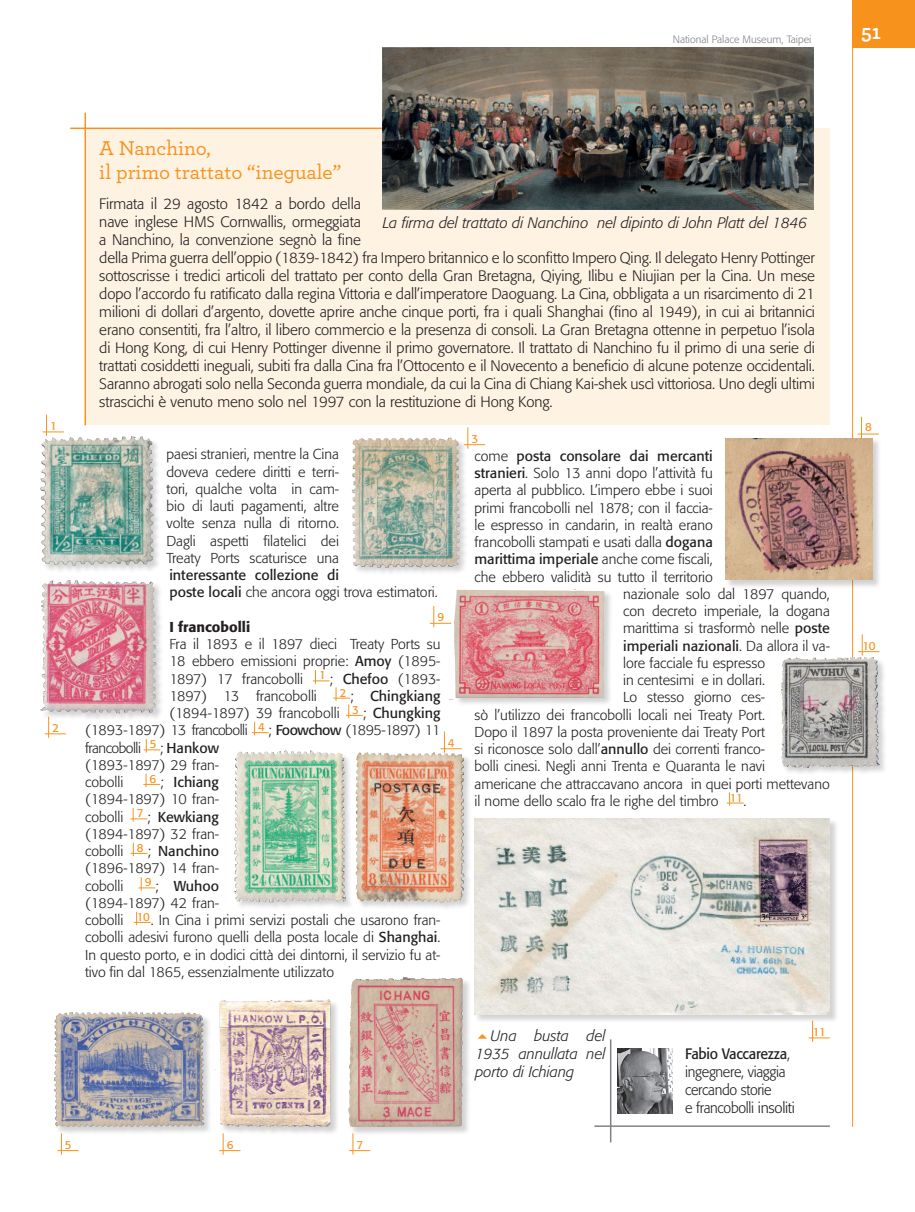
<style>
.page{position:relative;width:915px;height:1212px;background:#fff}
.page>*{position:absolute;margin:0;border:0;box-sizing:border-box;transform-origin:0 0}
.t1{font:500 21px/24px "Archer";color:#f7931d}
.t2{font:700 21px "Archer";color:#fff}
.t3{font:300 15px/18px "Formata";letter-spacing:-.005em;color:#231f20}
.t4{font:italic 300 15px/18px "Formata";color:#231f20;text-align:justify}
.t5{font:300 15px/18px "Formata";letter-spacing:-.005em;color:#231f20;scale:.95 1}
.t6{font:300 14.25px/17.2px "Formata";color:#231f20;text-align:justify}
.t7{font:14.25px/17.2px "Formata";color:#231f20}
.t8{font:300 14.25px "Formata";letter-spacing:-.035em;color:#231f20}
.t9{font:500 14.25px "Formata";color:#231f20}
.t10{font:11.7px "Formata";color:#f7931d}
.t11{font:300 10.5px "Formata";color:#808285}
.s1{font-weight:300}
.s2{font-weight:400}
</style>
<div class="page">
<svg style="left:313px;top:670px;width:49px;height:48px"></svg>
<svg style="left:252px;top:722px;width:16px;height:13px"></svg>
<svg style="left:143px;top:739px;width:17px;height:13px"></svg>
<svg style="left:143px;top:774px;width:17px;height:13px"></svg>
<svg style="left:130px;top:808px;width:17px;height:13px"></svg>
<svg style="left:131px;top:843px;width:16px;height:13px"></svg>
<svg style="left:138px;top:877px;width:17px;height:13px"></svg>
<svg style="left:134px;top:912px;width:17px;height:13px"></svg>
<div style="left:851px;top:0;width:63px;height:47px;background:#f7931d"></div>
<hr style="left:851px;top:0;width:1px;height:1127px;background:#f7931d">
<div style="left:40px;top:436px;width:122px;height:138px;background:#231f20;opacity:.2"></div>
<img style="left:59px;top:436px;width:72px;height:5px">
<div style="left:40px;top:580px;width:125px;height:142px;background:#231f20;opacity:.2"></div>
<img style="left:41px;top:580px;width:26px;height:72px">
<div style="left:54px;top:1011px;width:159px;height:124px;background:#231f20;opacity:.2"></div>
<img style="left:55px;top:1012px;width:74px;height:17px">
<div style="left:215px;top:999px;width:124px;height:136px;background:#231f20;opacity:.2"></div>
<img style="left:219px;top:999px;width:108px;height:61px">
<div style="left:348px;top:977px;width:123px;height:159px;background:#231f20;opacity:.2"></div>
<img style="left:349px;top:977px;width:55px;height:49px">
<div style="left:234px;top:750px;width:120px;height:161px;background:#231f20;opacity:.2"></div>
<img style="left:235px;top:751px;width:50px;height:30px">
<div style="left:355px;top:752px;width:117px;height:159px;background:#231f20;opacity:.2"></div>
<img style="left:356px;top:752px;width:76px;height:23px">
<svg style="left:429px;top:606px;width:20px;height:21px"></svg>
<svg style="left:858px;top:634px;width:21px;height:22px"></svg>
<svg style="left:726px;top:792px;width:17px;height:14px"></svg>
<hr style="left:609px;top:1039px;width:2px;height:103px;background:#808285">
<hr style="left:594px;top:1125px;width:235px;height:2px;background:#808285">
<img style="left:617px;top:1048px;width:55px;height:66px">
<div style="left:352px;top:438px;width:118px;height:138px;background:#231f20;opacity:.2"></div>
<img style="left:352px;top:438px;width:97px;height:16px">
<svg style="left:463px;top:427px;width:22px;height:22px"></svg>
<svg style="left:857px;top:417px;width:21px;height:21px"></svg>
<svg style="left:440px;top:731px;width:21px;height:22px"></svg>
<svg style="left:57px;top:1133px;width:22px;height:21px"></svg>
<svg style="left:219px;top:1133px;width:21px;height:21px"></svg>
<svg style="left:349px;top:1133px;width:21px;height:21px"></svg>
<svg style="left:808px;top:1023px;width:21px;height:19px"></svg>
<div style="left:85px;top:129px;width:744px;height:296px;background:#fef2e3"></div>
<hr style="left:84px;top:113px;width:2px;height:312px;background:#f7931d">
<hr style="left:70px;top:128px;width:370px;height:1px;background:#f7931d">
<img style="left:382px;top:48px;width:431px;height:161px">
<div style="left:474px;top:818px;width:364px;height:205px;background:#231f20;opacity:.2"></div>
<img style="left:474px;top:818px;width:355px;height:196px">
<div style="left:725px;top:438px;width:156px;height:151px;background:#231f20;opacity:.2"></div>
<img style="left:725px;top:438px;width:147px;height:142px">
<div style="left:781px;top:657px;width:106px;height:119px;background:#231f20;opacity:.2"></div>
<img style="left:790px;top:657px;width:80px;height:3px">
<div style="left:449px;top:589px;width:164px;height:119px;background:#231f20;opacity:.2"></div>
<img style="left:454px;top:589px;width:150px;height:109px">
<svg style="left:43px;top:415px;width:21px;height:21px"></svg>
<svg style="left:45px;top:716px;width:21px;height:22px"></svg>
<p class="t11" style="left:672px;top:33px;width:140px">National Palace Museum, Taipei</p>
<h1 class="t2" style="left:860px;top:15px;width:22px">51</h1>
<p class="t10" style="left:50px;top:419px;width:8px">1</p>
<p class="t10" style="left:52px;top:720px;width:8px">2</p>
<h1 class="t1" style="left:99px;top:135px;width:243px">A Nanchino,<br>il primo trattato “ineguale”</h1>
<p class="t3" style="left:99px;top:195px;width:717px">Firmata il 29 agosto 1842 a bordo della<br>nave inglese HMS Cornwallis, ormeggiata<br>a Nanchino, la convenzione segnò la fine<br>della Prima guerra dell’oppio (1839-1842) fra Impero britannico e lo sconfitto Impero Qing. Il delegato Henry Pottinger sottoscrisse i tredici articoli del trattato per conto della Gran Bretagna, Qiying, Ilibu e Niujian per la Cina. Un mese dopo l’accordo fu ratificato dalla regina Vittoria e dall’imperatore Daoguang. La Cina, obbligata a un risarcimento di 21 milioni di dollari d’argento, dovette aprire anche cinque porti, fra i quali Shanghai (fino al 1949), in cui ai britannici erano consentiti, fra l’altro, il libero commercio e la presenza di consoli. La Gran Bretagna ottenne in perpetuo l’isola di Hong Kong, di cui Henry Pottinger divenne il primo governatore. Il trattato di Nanchino fu il primo di una serie di trattati cosiddetti ineguali, subiti fra dalla Cina fra l’Ottocento e il Novecento a beneficio di alcune potenze occidentali.<br>Saranno abrogati solo nella Seconda guerra mondiale, da cui la Cina di Chiang Kai-shek uscì vittoriosa. Uno degli ultimi strascichi è venuto meno solo nel 1997 con la restituzione di Hong Kong.</p>
<p class="t4" style="left:382px;top:214px;width:426px">La firma del trattato di Nanchino nel dipinto di John Platt del 1846</p>
<p class="t6" style="left:166px;top:446px;width:174px">paesi stranieri, mentre la Cina doveva cedere diritti e terri&shy;tori, qualche volta in cam&shy;bio di lauti pagamenti, altre volte senza nulla di ritorno.<br>Dagli aspetti filatelici dei Treaty Ports scaturisce una</p>
<p class="t7" style="left:169px;top:566px;width:270px">interessante collezione di<br>poste locali <span class="s1">che ancora oggi trova estimatori.</span></p>
<p class="t9" style="left:169px;top:618px;width:82px">I francobolli</p>
<p class="t6" style="left:169px;top:636px;width:272px">Fra il 1893 e il 1897 dieci Treaty Ports su 18 ebbero emissioni proprie: <span class="s2">Amoy</span> (1895- 1897) 17 francobolli <sup>1</sup> ; <span class="s2">Chefoo</span> (1893- 1897) 13 francobolli</p>
<p class="t10" style="left:437px;top:610px;width:8px">9</p>
<p class="t7" style="left:339px;top:687px;width:102px"><sup>2</sup> <span class="s1">;</span> Chingkiang</p>
<p class="t6" style="left:169px;top:704px;width:272px">(1894-1897) 39 francobolli <sup>3</sup> ; <span class="s2">Chungking</span></p>
<p class="t8" style="left:85px;top:722px;width:357px">(1893-1897) 13 francobolli <sup>4</sup> ; <span class="s2">Foowchow</span> (1895-1897) 11</p>
<p class="t8" style="left:85px;top:739px;width:135px">francobolli <sup>5</sup> ; <span class="s2">Hankow</span></p>
<p class="t6" style="left:85px;top:756px;width:135px">(1893-1897) 29 fran-</p>
<p class="t6" style="left:85px;top:774px;width:40px">cobolli</p>
<p class="t10" style="left:448px;top:735px;width:8px">4</p>
<p class="t6" style="left:85px;top:773px;width:135px;text-indent:64px"><sup>6</sup> ; <span class="s2">Ichiang </span>(1894-1897) 10 fran&shy;cobolli <sup>7</sup> ; <span class="s2">Kewkiang </span>(1894-1897) 32 fran&shy;cobolli <sup>8</sup> ; <span class="s2">Nanchino </span>(1896-1897) 14 fran&shy;cobolli</p>
<p class="t6" style="left:85px;top:877px;width:357px;text-align:left;text-indent:60px"><sup>9</sup> ; <span class="s2">Wuhoo<br></span>(1894-1897) 42 fran-<br>cobolli <sup>10</sup>. In Cina i primi servizi postali che usarono fran&shy;cobolli adesivi furono quelli della posta locale di <span class="s2">Shanghai</span>.<br>In questo porto, e in dodici città dei dintorni, il servizio fu at&shy;tivo fin dal 1865, essenzialmente utilizzato</p>
<p class="t10" style="left:471px;top:431px;width:8px">3</p>
<p class="t7" style="left:474px;top:447px;width:240px"><span class="s1">come</span> posta consolare dai mercanti</p>
<p class="t6" style="left:474px;top:464px;width:240px"><span class="s2">stranieri</span>. Solo 13 anni dopo l’attività fu</p>
<p class="t6" style="left:474px;top:482px;width:240px">aperta al pubblico. L’impero ebbe i suoi</p>
<p class="t6" style="left:474px;top:499px;width:240px">primi francobolli nel 1878; con il faccia-</p>
<p class="t6" style="left:474px;top:516px;width:240px">le espresso in candarin, in realtà erano</p>
<p class="t6" style="left:474px;top:533px;width:240px">francobolli stampati e usati dalla <span class="s2">dogana</span></p>
<p class="t7" style="left:474px;top:551px;width:240px">marittima imperiale <span class="s1">anche come fiscali,</span></p>
<p class="t6" style="left:474px;top:568px;width:240px">che ebbero validità su tutto il territorio</p>
<p class="t6" style="left:623px;top:585px;width:208px">nazionale solo dal 1897 quando,</p>
<p class="t6" style="left:623px;top:602px;width:208px">con decreto imperiale, la dogana</p>
<p class="t6" style="left:623px;top:620px;width:208px">marittima si trasformò nelle <span class="s2">poste</span></p>
<p class="t7" style="left:623px;top:637px;width:208px">imperiali nazionali<span class="s1">. Da allora il va-</span></p>
<p class="t6" style="left:623px;top:654px;width:143px">lore facciale fu espresso</p>
<p class="t6" style="left:623px;top:671px;width:143px">in centesimi e in dollari.</p>
<p class="t6" style="left:623px;top:689px;width:143px">Lo stesso giorno ces-</p>
<p class="t6" style="left:474px;top:706px;width:292px">sò l’utilizzo dei francobolli locali nei Treaty Port.</p>
<p class="t6" style="left:474px;top:723px;width:292px">Dopo il 1897 la posta proveniente dai Treaty Port</p>
<p class="t6" style="left:474px;top:741px;width:292px">si riconosce solo dall’<span class="s2">annullo</span> dei correnti franco-</p>
<p class="t6" style="left:474px;top:758px;width:292px">bolli cinesi. Negli anni Trenta e Quaranta le navi</p>
<p class="t6" style="left:474px;top:775px;width:357px">americane che attraccavano ancora in quei porti mettevano</p>
<p class="t6" style="left:474px;top:792px;width:273px">il nome dello scalo fra le righe del timbro <sup>11</sup>.</p>
<p class="t4" style="left:475px;top:1027px;width:132px;text-indent:15px">Una busta del 1935 annullata nel porto di Ichiang</p>
<p class="t5" style="left:685px;top:1045px;width:117px"><span class="s2">Fabio Vaccarezza</span>, ingegnere, viaggia cercando storie<br>e francobolli insoliti</p>
<p class="t10" style="left:812px;top:1024px;width:15px">11</p>
<p class="t10" style="left:65px;top:1137px;width:8px">5</p>
<p class="t10" style="left:226px;top:1137px;width:8px">6</p>
<p class="t10" style="left:356px;top:1137px;width:8px">7</p>
<p class="t10" style="left:864px;top:420px;width:8px">8</p>
<p class="t10" style="left:862px;top:638px;width:15px">10</p>
</div>
